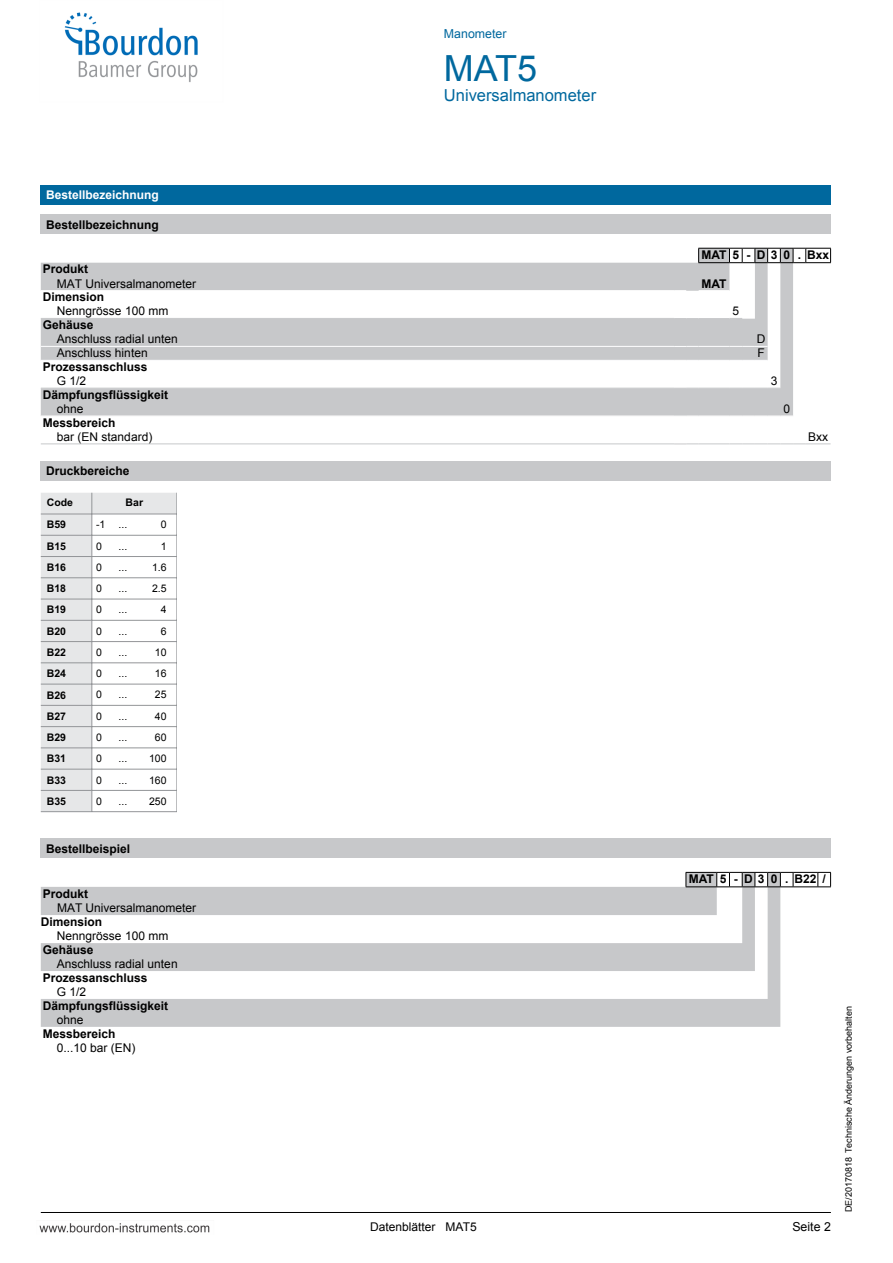
<style>
.page{position:relative;width:893px;height:1263px;background:#fff}
.page>*{position:absolute;margin:0;border:0;box-sizing:border-box;transform-origin:0 0}
.t1{font:36px "Arial";color:#00689e}
.t2{font:16.5px "Arial";color:#00689e}
.t3{font:12.3px "Arial";color:#00689e}
.t4{font:12.3px "Arial";color:#000}
.t5{font:12px/14px "Arial";color:#000}
.t6{font:700 12px/14px "Arial";color:#000}
.t7{font:700 12px "Arial";color:#fff}
.t8{font:10.5px "Arial";color:#000}
.t9{font:700 10.5px "Arial";color:#000}
.t10{font:9px "Arial";color:#000}
.s1{font-style:inherit}
.s2{font-weight:700}
.s3{font-weight:400}
</style>
<div class="page">
<div style="left:41px;top:215px;width:790px;height:19px;background:#c7c8ca"></div>
<svg style="left:335px;top:249px;width:458px;height:167px;fill:#c7c8ca"></svg>
<svg style="left:698px;top:249px;width:1px;height:13px"></svg>
<hr style="left:698px;top:248px;width:31px;height:1px;background:#000">
<hr style="left:698px;top:262px;width:31px;height:1px;background:#000">
<svg style="left:729px;top:248px;width:102px;height:15px"></svg>
<hr style="left:41px;top:290px;width:633px;height:1px;background:#fff">
<svg style="left:674px;top:290px;width:12px;height:1px"></svg>
<hr style="left:699px;top:290px;width:30px;height:1px;background:#fff">
<hr style="left:41px;top:318px;width:633px;height:1px;background:#c7c8ca">
<svg style="left:674px;top:318px;width:25px;height:1px"></svg>
<hr style="left:699px;top:318px;width:30px;height:1px;background:#c7c8ca">
<svg style="left:729px;top:318px;width:13px;height:1px"></svg>
<hr style="left:41px;top:346px;width:633px;height:1px;background:#fff">
<svg style="left:674px;top:346px;width:25px;height:1px"></svg>
<hr style="left:699px;top:346px;width:30px;height:1px;background:#fff">
<svg style="left:729px;top:346px;width:39px;height:1px"></svg>
<hr style="left:41px;top:360px;width:633px;height:1px;background:#fff">
<svg style="left:674px;top:360px;width:25px;height:1px"></svg>
<hr style="left:699px;top:360px;width:30px;height:1px;background:#fff">
<svg style="left:729px;top:360px;width:39px;height:1px"></svg>
<hr style="left:41px;top:388px;width:633px;height:1px;background:#c7c8ca">
<svg style="left:674px;top:388px;width:25px;height:1px"></svg>
<hr style="left:699px;top:388px;width:30px;height:1px;background:#c7c8ca">
<svg style="left:729px;top:388px;width:51px;height:1px"></svg>
<hr style="left:41px;top:444px;width:633px;height:1px;background:#c7c8ca">
<svg style="left:674px;top:444px;width:25px;height:1px"></svg>
<hr style="left:699px;top:444px;width:30px;height:1px;background:#c7c8ca">
<svg style="left:729px;top:444px;width:102px;height:1px"></svg>
<div style="left:41px;top:461px;width:790px;height:19px;background:#c7c8ca"></div>
<div style="left:41px;top:839px;width:790px;height:19px;background:#c7c8ca"></div>
<svg style="left:335px;top:872px;width:445px;height:155px;fill:#c7c8ca"></svg>
<svg style="left:686px;top:873px;width:1px;height:13px"></svg>
<hr style="left:686px;top:872px;width:31px;height:1px;background:#000">
<hr style="left:686px;top:886px;width:31px;height:1px;background:#000">
<svg style="left:716px;top:872px;width:115px;height:15px"></svg>
<hr style="left:41px;top:1212px;width:790px;height:1px;background:#000">
<div style="left:41px;top:185px;width:790px;height:19px;background:#00689e"></div>
<img style="left:39px;top:12px;width:296px;height:1221px">
<p class="t3" style="left:444px;top:26px;width:64px">Manometer</p>
<p class="t1" style="left:444px;top:45px;width:95px">MAT5</p>
<p class="t2" style="left:444px;top:84px;width:154px">Universalm<span class="s1">anometer</span></p>
<p class="t7" style="left:46px;top:187px;width:114px">Bestellbezeichnung</p>
<p class="t6" style="left:46px;top:218px;width:114px">Bestellbezeichnung</p>
<p class="t5" style="left:57px;top:262px;width:141px;text-indent:-14px"><span class="s2">Produkt<br></span>MAT Universalmanometer</p>
<p class="t5" style="left:57px;top:290px;width:113px;text-indent:-14px"><span class="s2">Dimension<br></span>Nenngrösse 100 mm</p>
<p class="t5" style="left:57px;top:318px;width:122px;text-indent:-14px"><span class="s2">Gehäuse<br></span>Anschluss radial unten</p>
<p class="t6" style="left:701px;top:248px;width:129px">MAT5 -D30 .Bxx</p>
<p class="t6" style="left:701px;top:277px;width:27px">MAT</p>
<p class="t5" style="left:732px;top:304px;width:8px">5</p>
<p class="t5" style="left:757px;top:332px;width:10px">D</p>
<p class="t5" style="left:57px;top:346px;width:92px">Anschluss hinten</p>
<p class="t5" style="left:758px;top:346px;width:9px">F</p>
<p class="t6" style="left:57px;top:360px;width:92px;text-indent:-14px">Prozessanschluss<br><span class="s3">G 1/2</span></p>
<p class="t5" style="left:771px;top:374px;width:8px">3</p>
<p class="t6" style="left:57px;top:388px;width:113px;text-indent:-14px">Dämpfungsflüssigkeit <span class="s3">ohne</span></p>
<p class="t5" style="left:57px;top:416px;width:97px;text-indent:-14px"><span class="s2">Messbereich<br></span>bar (EN standard)</p>
<p class="t6" style="left:46px;top:464px;width:85px">Druckbereiche</p>
<p class="t9" style="left:47px;top:497px;width:28px">Code</p>
<p class="t9" style="left:126px;top:497px;width:19px">Bar</p>
<p class="t9" style="left:47px;top:519px;width:21px">B59</p>
<p class="t8" style="left:96px;top:518px;width:11px">-1</p>
<p class="t8" style="left:119px;top:518px;width:10px">...</p>
<p class="t8" style="left:161px;top:518px;width:7px">0</p>
<p class="t9" style="left:47px;top:540px;width:21px">B15</p>
<p class="t8" style="left:96px;top:539px;width:7px">0</p>
<p class="t8" style="left:119px;top:539px;width:10px">...</p>
<p class="t8" style="left:161px;top:539px;width:7px">1</p>
<p class="t9" style="left:47px;top:561px;width:21px">B16</p>
<p class="t8" style="left:96px;top:560px;width:7px">0</p>
<p class="t8" style="left:119px;top:560px;width:10px">...</p>
<p class="t8" style="left:152px;top:560px;width:16px">1.6</p>
<p class="t9" style="left:47px;top:582px;width:21px">B18</p>
<p class="t8" style="left:96px;top:582px;width:7px">0</p>
<p class="t8" style="left:119px;top:582px;width:10px">...</p>
<p class="t8" style="left:152px;top:582px;width:16px">2.5</p>
<p class="t9" style="left:47px;top:604px;width:21px">B19</p>
<p class="t8" style="left:96px;top:603px;width:7px">0</p>
<p class="t8" style="left:119px;top:603px;width:10px">...</p>
<p class="t8" style="left:161px;top:603px;width:7px">4</p>
<p class="t9" style="left:47px;top:625px;width:21px">B20</p>
<p class="t8" style="left:96px;top:624px;width:7px">0</p>
<p class="t8" style="left:119px;top:624px;width:10px">...</p>
<p class="t8" style="left:161px;top:624px;width:7px">6</p>
<p class="t9" style="left:47px;top:646px;width:21px">B22</p>
<p class="t8" style="left:96px;top:645px;width:7px">0</p>
<p class="t8" style="left:119px;top:645px;width:10px">...</p>
<p class="t8" style="left:155px;top:645px;width:13px">10</p>
<p class="t9" style="left:47px;top:667px;width:21px">B24</p>
<p class="t8" style="left:96px;top:667px;width:7px">0</p>
<p class="t8" style="left:119px;top:667px;width:10px">...</p>
<p class="t8" style="left:155px;top:667px;width:13px">16</p>
<p class="t9" style="left:47px;top:689px;width:21px">B26</p>
<p class="t8" style="left:96px;top:688px;width:7px">0</p>
<p class="t8" style="left:119px;top:688px;width:10px">...</p>
<p class="t8" style="left:155px;top:688px;width:13px">25</p>
<p class="t9" style="left:47px;top:710px;width:21px">B27</p>
<p class="t8" style="left:96px;top:709px;width:7px">0</p>
<p class="t8" style="left:119px;top:709px;width:10px">...</p>
<p class="t8" style="left:155px;top:709px;width:13px">40</p>
<p class="t9" style="left:47px;top:731px;width:21px">B29</p>
<p class="t8" style="left:96px;top:730px;width:7px">0</p>
<p class="t8" style="left:119px;top:730px;width:10px">...</p>
<p class="t8" style="left:155px;top:730px;width:13px">60</p>
<p class="t9" style="left:47px;top:752px;width:21px">B31</p>
<p class="t8" style="left:96px;top:752px;width:7px">0</p>
<p class="t8" style="left:119px;top:752px;width:10px">...</p>
<p class="t8" style="left:149px;top:752px;width:19px">100</p>
<p class="t9" style="left:47px;top:774px;width:21px">B33</p>
<p class="t8" style="left:96px;top:773px;width:7px">0</p>
<p class="t8" style="left:119px;top:773px;width:10px">...</p>
<p class="t8" style="left:149px;top:773px;width:19px">160</p>
<p class="t9" style="left:47px;top:795px;width:21px">B35</p>
<p class="t8" style="left:96px;top:794px;width:7px">0</p>
<p class="t8" style="left:119px;top:794px;width:10px">...</p>
<p class="t8" style="left:149px;top:794px;width:19px">250</p>
<p class="t6" style="left:46px;top:842px;width:86px">Bestellbeispiel</p>
<p class="t6" style="left:43px;top:887px;width:47px">Produkt</p>
<p class="t5" style="left:57px;top:901px;width:141px">MAT Universalmanometer</p>
<p class="t6" style="left:41px;top:915px;width:63px">Dimension</p>
<p class="t5" style="left:57px;top:929px;width:113px">Nenngrösse 100 mm</p>
<p class="t6" style="left:43px;top:943px;width:52px">Gehäuse</p>
<p class="t5" style="left:57px;top:957px;width:122px">Anschluss radial unten</p>
<p class="t6" style="left:43px;top:971px;width:106px">Prozessanschluss</p>
<p class="t5" style="left:57px;top:985px;width:31px">G 1/2</p>
<p class="t6" style="left:43px;top:999px;width:127px">Dämpfungsflüssigkeit</p>
<p class="t5" style="left:57px;top:1013px;width:28px">ohne</p>
<p class="t6" style="left:43px;top:1027px;width:74px">Messbereich</p>
<p class="t5" style="left:57px;top:1040px;width:80px">0...10 bar (EN)</p>
<p class="t5" style="left:783px;top:402px;width:8px">0</p>
<p class="t5" style="left:808px;top:430px;width:22px">Bxx</p>
<p class="t6" style="left:689px;top:872px;width:139px">MAT5 -D30 .B22/</p>
<p class="t5" style="left:370px;top:1220px;width:108px">Datenblätter MAT5</p>
<p class="t4" style="left:792px;top:1218px;width:40px">Seite 2</p>
<p class="t10" style="left:843px;top:1212px;width:207px;rotate:-90deg">DE/20170818 Technische Änderungen vorbehalten</p>
</div>
